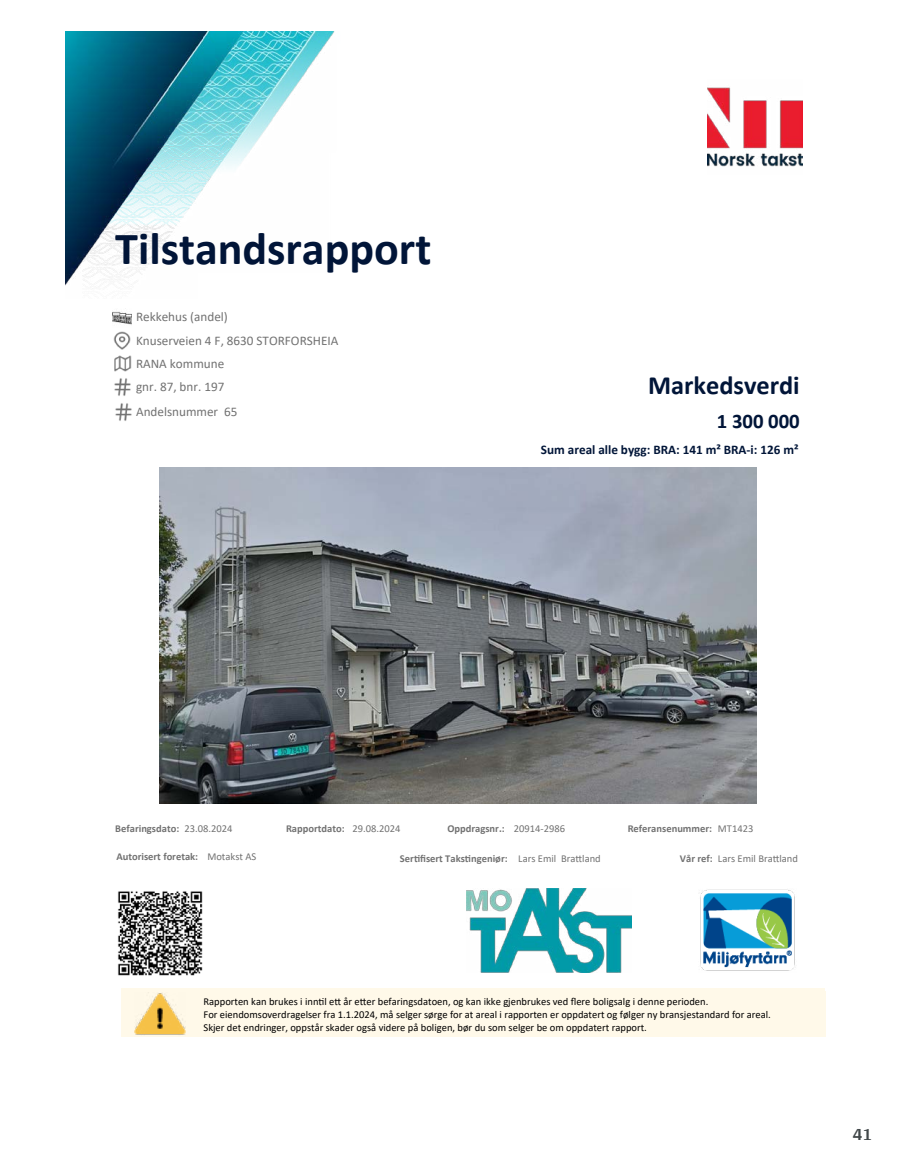
<style>
.page{position:relative;width:915px;height:1172px;background:#fff}
.page>*{position:absolute;margin:0;border:0;box-sizing:border-box;transform-origin:0 0}
.t1{font:700 46.05px "Calibri";color:#011538}
.t2{font:700 26.4px "Calibri";color:#011538}
.t3{font:700 20.7px "Calibri";color:#011538}
.t4{font:700 18px "Arya";color:#414749}
.t5{font:13.2px/24.6px "Calibri";color:#727272}
.t6{font:700 13.2px "Calibri";color:#011538}
.t7{font:10.5px/12.9px "Calibri";color:#000}
.t8{font:700 10.5px "Calibri";color:#727272}
.t9{font:10.5px "Calibri";color:#727272}
.s1{font-weight:400}
.s2{font-weight:700}
</style>
<div class="page">
<img style="left:65px;top:32px;width:269px;height:254px">
<img style="left:114px;top:355px;width:17px;height:17px">
<img style="left:114px;top:378px;width:17px;height:18px">
<img style="left:114px;top:331px;width:16px;height:19px">
<img style="left:115px;top:403px;width:17px;height:18px">
<img style="left:707px;top:87px;width:95px;height:80px">
<img style="left:118px;top:891px;width:85px;height:85px">
<img style="left:159px;top:467px;width:597px;height:336px">
<img style="left:700px;top:889px;width:95px;height:82px">
<img style="left:466px;top:888px;width:165px;height:84px">
<div style="left:121px;top:988px;width:703px;height:49px;background:#fff9e9"></div>
<img style="left:134px;top:992px;width:52px;height:43px">
<img style="left:113px;top:311px;width:18px;height:14px">
<h1 class="t1" style="left:115px;top:216px;width:317px">Tilstandsrapport</h1>
<p class="t5" style="left:136px;top:304px;width:93px">Rekkehus (andel)</p>
<p class="t5" style="left:136px;top:328px;width:204px">Knuserveien 4 F, 8630 STORFORSHEIA</p>
<p class="t5" style="left:136px;top:374px;width:103px">gnr. 87, bnr. 197<br>Andelsnummer 65</p>
<h2 class="t2" style="left:648px;top:367px;width:153px">Markedsverdi</h2>
<h3 class="t3" style="left:716px;top:407px;width:84px">1 300 000</h3>
<p class="t5" style="left:136px;top:351px;width:90px">RANA kommune</p>
<p class="t6" style="left:540px;top:440px;width:259px">Sum areal alle bygg: BRA: 141 m² BRA-i: 126 m²</p>
<p class="t8" style="left:115px;top:821px;width:119px">Befaringsdato: <span class="s1">23.08.2024</span></p>
<p class="t8" style="left:286px;top:821px;width:116px">Rapportdato: <span class="s1">29.08.2024</span></p>
<p class="t8" style="left:447px;top:821px;width:119px">Oppdragsnr.: <span class="s1">20914-2986</span></p>
<p class="t8" style="left:116px;top:849px;width:141px">Autorisert foretak: <span class="s1">Motakst AS</span></p>
<p class="t8" style="left:400px;top:851px;width:202px">Ser琀椀昀椀sert Taks琀椀ngeniør: <span class="s1">Lars Emil Bra琀琀land</span></p>
<p class="t8" style="left:627px;top:821px;width:127px">Referansenummer: <span class="s1">MT1423</span></p>
<p class="t9" style="left:679px;top:851px;width:119px"><span class="s2">Vår ref:</span> Lars Emil Bra琀琀land</p>
<p class="t7" style="left:203px;top:995px;width:568px">Rapporten kan brukes i inn琀椀l e琀琀 år e琀琀er befaringsdatoen, og kan ikke gjenbrukes ved 昀氀ere boligsalg i denne perioden.<br>For eiendomsoverdragelser fra 1.1.2024, må selger sørge for at areal i rapporten er oppdatert og følger ny bransjestandard for areal.<br>Skjer det endringer, oppstår skader også videre på boligen, bør du som selger be om oppdatert rapport.</p>
<h3 class="t4" style="left:852px;top:1123px;width:21px">41</h3>
</div>
